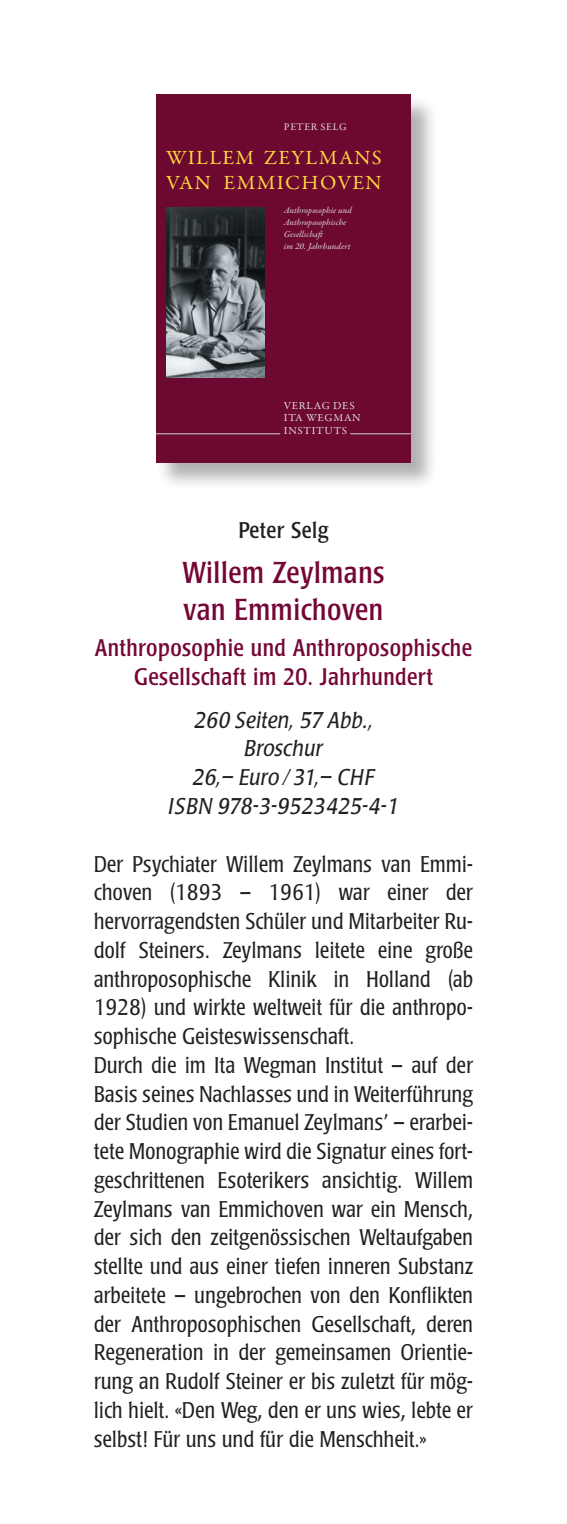
<style>
.page{position:relative;width:567px;height:1524px;background:#fff}
.page>*{position:absolute;margin:0;border:0;box-sizing:border-box;transform-origin:0 0}
.t1{font:condensed 30px/37.5px "Poppl Laudatio";letter-spacing:.02em;color:#740635}
.t2{font:condensed 23.75px/28.8px "Poppl Laudatio";letter-spacing:.02em;color:#740635;text-align:center}
.t3{font:300 condensed 22.5px/28.8px "Poppl Laudatio";letter-spacing:.02em;color:#231f20}
.t4{font:italic 22.5px/28.8px "Poppl Laudatio";letter-spacing:.02em;color:#231f20;text-align:center;scale:.9 1}
.t5{font:condensed 22.5px "Poppl Laudatio";letter-spacing:.02em;color:#231f20}
.t6{font:20.25px/25.2px "Garamond Premr Pro";letter-spacing:.065em;color:#ffd83e}
.t7{font:10.75px/12.8px "Garamond Premr Pro";letter-spacing:.065em;color:#dcdddf}
.t8{font:10.25px "Garamond Premr Pro";letter-spacing:.06em;color:#dcdddf}
.t9{font:italic 8.75px/12px "Garamond Premr Pro";color:#dcdddf}
</style>
<div class="page">
<div style="left:156px;top:96px;width:282px;height:394px;background:#231f20;opacity:.35"></div>
<div style="left:156px;top:94px;width:255px;height:368px;background:#6d0830"></div>
<hr style="left:350px;top:433px;width:60px;height:1px;background:#d1d2d4">
<img style="left:167px;top:208px;width:98px;height:169px">
<hr style="left:156px;top:433px;width:124px;height:1px;background:#d1d2d4">
<p class="t8" style="left:284px;top:120px;width:64px">PETER SELG</p>
<p class="t6" style="left:166px;top:145px;width:217px">WILLEM ZEYLMANS<br>VAN EMMICHOVEN</p>
<p class="t9" style="left:284px;top:205px;width:69px">Anthroposophie und<br>Anthroposophische<br>Gesellschaft<br>im 20. Jahrhundert</p>
<p class="t7" style="left:284px;top:399px;width:78px">VERLAG DES<br>ITA WEGMAN<br>INSTITUTS</p>
<p class="t5" style="left:238px;top:518px;width:92px">Peter Selg</p>
<h1 class="t1" style="left:182px;top:554px;width:204px">Willem Zeylmans van Emmichoven</h1>
<p class="t2" style="left:95px;top:634px;width:379px">Anthroposophie und Anthroposophische<br>Gesellschaft im 20. Jahrhundert</p>
<p class="t4" style="left:168px;top:706px;width:257px">260 Seiten, 57 Abb.,<br>Broschur<br>26,– Euro / 31,– CHF<br>ISBN 978-3-9523425-4-1</p>
<p class="t3" style="left:94px;top:850px;width:380px">Der Psychiater Willem Zeylmans van Emmi&shy;choven (1893 – 1961) war einer der hervorragendsten Schüler und Mitarbeiter Ru&shy;dolf Steiners. Zeylmans leitete eine große anthroposophische Klinik in Holland (ab 1928) und wirkte weltweit für die anthropo&shy;sophische Geisteswissenschaft.<br>Durch die im Ita Wegman Institut – auf der Basis seines Nachlasses und in Weiterführung der Studien von Emanuel Zeylmans’ – erarbei&shy;tete Monographie wird die Signatur eines fort&shy;geschrittenen Esoterikers ansichtig. Willem Zeylmans van Emmichoven war ein Mensch, der sich den zeitgenössischen Weltaufgaben stellte und aus einer tiefen inneren Substanz arbeitete – ungebrochen von den Konflikten der Anthroposophischen Gesellschaft, deren Regeneration in der gemeinsamen Orientie&shy;rung an Rudolf Steiner er bis zuletzt für mög&shy;lich hielt. «Den Weg, den er uns wies, lebte er selbst! Für uns und für die Menschheit.»</p>
</div>
